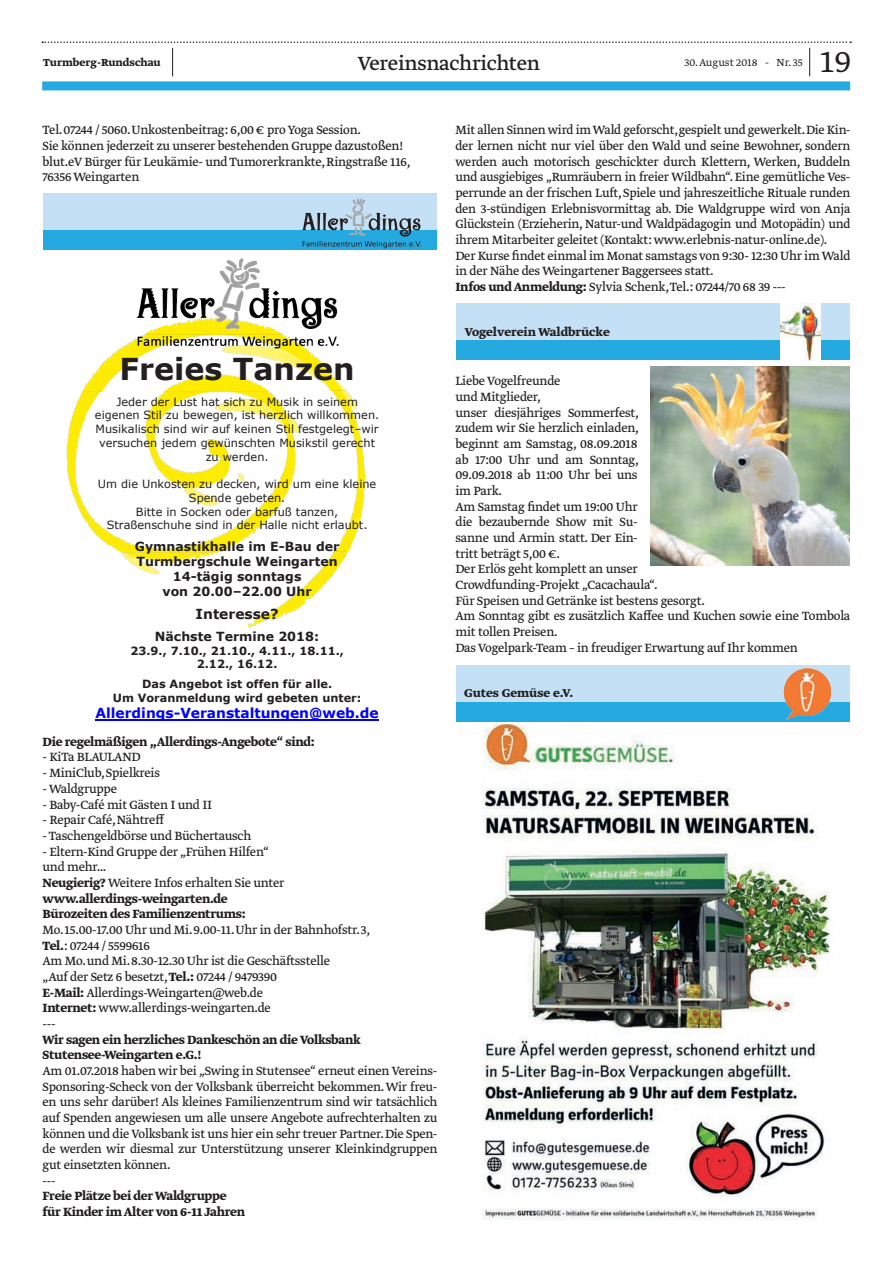
<style>
.page{position:relative;width:893px;height:1263px;background:#fff}
.page>*{position:absolute;margin:0;border:0;box-sizing:border-box;transform-origin:0 0}
.t1{font:300 36px "Greta Text Std";color:#231f20}
.t2{font:700 30.15px "Verdana";color:#231f20}
.t3{font:22.5px "Greta Text Std";letter-spacing:-.015em;color:#231f20}
.t4{font:14.1px/15.8px "Greta Text Std Regular Min";letter-spacing:-.02em;color:#231f20}
.t5{font:14.1px/15.8px "Greta Text Std Regular Min";letter-spacing:-.02em;color:#231f20;scale:.96 1}
.t6{font:700 14.1px/15.8px "Greta Text Std";letter-spacing:-.02em;color:#231f20}
.t7{font:700 13.8px "Verdana";color:#00f}
.t8{font:700 13.8px "Verdana";color:#231f20}
.t9{font:700 13.5px "Greta Text Std";color:#231f20}
.t10{font:700 12.6px/15.3px "Verdana";color:#231f20;text-align:center}
.t11{font:300 12px "Greta Text Std";color:#231f20}
.t12{font:700 12px "Greta Text Std";color:#231f20}
.t13{font:11.25px/13.8px "Verdana";color:#231f20;text-align:center}
.t14{font:700 11.25px/13.6px "Verdana";color:#231f20;text-align:center}
.s1{font-family:"Greta Text Std";font-weight:700}
</style>
<div class="page">
<div style="left:42px;top:81px;width:808px;height:9px;background:#24aae1"></div>
<svg style="left:42px;top:41px;width:809px;height:35px"></svg>
<div style="left:44px;top:193px;width:393px;height:57px;background:#c3e0f4"></div>
<div style="left:44px;top:230px;width:393px;height:20px;background:#24aae1"></div>
<svg style="left:302px;top:198px;width:119px;height:50px"></svg>
<img style="left:85px;top:338px;width:257px;height:49px">
<img style="left:172px;top:386px;width:90px;height:2px">
<img style="left:167px;top:388px;width:99px;height:2px">
<svg style="left:327px;top:386px;width:18px;height:4px"></svg>
<svg style="left:83px;top:386px;width:22px;height:4px"></svg>
<img style="left:66px;top:390px;width:299px;height:161px">
<img style="left:118px;top:550px;width:93px;height:1px">
<img style="left:122px;top:551px;width:89px;height:1px">
<svg style="left:211px;top:550px;width:15px;height:2px"></svg>
<svg style="left:334px;top:550px;width:14px;height:3px"></svg>
<img style="left:122px;top:552px;width:225px;height:75px">
<img style="left:136px;top:258px;width:202px;height:90px">
<hr style="left:95px;top:719px;width:284px;height:2px;background:#00f">
<div style="left:456px;top:303px;width:394px;height:57px;background:#c3e0f4"></div>
<div style="left:456px;top:340px;width:394px;height:20px;background:#24aae1"></div>
<img style="left:780px;top:303px;width:40px;height:57px">
<img style="left:650px;top:367px;width:200px;height:198px">
<div style="left:456px;top:665px;width:393px;height:57px;background:#c3e0f4"></div>
<div style="left:456px;top:702px;width:393px;height:20px;background:#24aae1"></div>
<img style="left:783px;top:668px;width:49px;height:52px">
<img style="left:482px;top:725px;width:348px;height:495px">
<p class="t12" style="left:43px;top:56px;width:119px">Turmberg-Rundschau</p>
<p class="t11" style="left:684px;top:56px;width:120px">30. August 2018 - Nr. 35</p>
<h1 class="t1" style="left:820px;top:41px;width:32px">19</h1>
<h3 class="t3" style="left:358px;top:50px;width:184px">Vereinsnachrichten</h3>
<p class="t4" style="left:43px;top:123px;width:370px">Tel. 07244 / 5060. Unkostenbeitrag: 6,00 € pro Yoga Session.<br>Sie können jederzeit zu unserer bestehenden Gruppe dazustoßen! blut.eV Bürger für Leukämie- und Tumorerkrankte, Ringstraße 116, 76356 Weingarten</p>
<h2 class="t2" style="left:120px;top:349px;width:236px">Freies Tanzen</h2>
<p class="t13" style="left:95px;top:394px;width:286px">Jeder der Lust hat sich zu Musik in seinem eigenen Stil zu bewegen, ist herzlich willkommen.<br>Musikalisch sind wir auf keinen Stil festgelegt–wir versuchen jedem gewünschten Musikstil gerecht zu werden.</p>
<p class="t13" style="left:98px;top:477px;width:280px">Um die Unkosten zu decken, wird um eine kleine Spende gebeten.<br>Bitte in Socken oder barfuß tanzen, Straßenschuhe sind in der Halle nicht erlaubt.</p>
<p class="t10" style="left:135px;top:538px;width:206px">Gymnastikhalle im E-Bau der<br>Turmbergschule Weingarten<br>14-tägig sonntags<br>von 20.00–22.00 Uhr</p>
<p class="t8" style="left:196px;top:605px;width:85px">Interesse?</p>
<p class="t10" style="left:155px;top:628px;width:166px">Nächste Termine 2018:</p>
<p class="t14" style="left:130px;top:643px;width:215px">23.9., 7.10., 21.10., 4.11., 18.11.,<br>2.12., 16.12.</p>
<p class="t14" style="left:113px;top:677px;width:250px">Das Angebot ist offen für alle.<br>Um Voranmeldung wird gebeten unter:</p>
<p class="t7" style="left:95px;top:704px;width:285px">Allerdings-Veranstaltungen@web.de</p>
<p class="t6" style="left:43px;top:734px;width:274px">Die regelmäßigen „Allerdings-Angebote“ sind:</p>
<p class="t4" style="left:43px;top:750px;width:99px">- KiTa BLAULAND</p>
<p class="t4" style="left:43px;top:766px;width:119px">- MiniClub, Spielkreis</p>
<p class="t4" style="left:43px;top:781px;width:76px">- Waldgruppe</p>
<p class="t4" style="left:43px;top:797px;width:171px">- Baby-Café mit Gästen I und II</p>
<p class="t4" style="left:43px;top:813px;width:123px">- Repair Café, Nähtreff</p>
<p class="t4" style="left:43px;top:828px;width:210px">- Taschengeldbörse und Büchertausch</p>
<p class="t4" style="left:43px;top:844px;width:243px">- Eltern-Kind Gruppe der „Frühen Hilfen“ und mehr…<br><span class="s1">Neugierig?</span> Weitere Infos erhalten Sie unter</p>
<p class="t6" style="left:43px;top:891px;width:205px">www.allerdings-weingarten.de<br>Bürozeiten des Familienzentrums:</p>
<p class="t4" style="left:43px;top:922px;width:329px">Mo. 15.00-17.00 Uhr und Mi. 9.00-11. Uhr in der Bahnhofstr. 3, <span class="s1">Tel.</span>: 07244 / 5599616<br>Am Mo. und Mi. 8.30-12.30 Uhr ist die Geschäftsstelle<br>„Auf der Setz 6 besetzt, <span class="s1">Tel.:</span> 07244 / 9479390<br><span class="s1">E-Mail:</span> Allerdings-Weingarten@web.de<br><span class="s1">Internet:</span> www.allerdings-weingarten.de<br>---</p>
<p class="t6" style="left:43px;top:1032px;width:320px">Wir sagen ein herzliches Dankeschön an die Volksbank<br>Stutensee-Weingarten e.G.!</p>
<p class="t4" style="left:43px;top:1064px;width:396px">Am 01.07.2018 haben wir bei „Swing in Stutensee“ erneut einen Vereins-Sponsoring-Scheck von der Volksbank überreicht bekommen. Wir freu&shy;en uns sehr darüber! Als kleines Familienzentrum sind wir tatsächlich auf Spenden angewiesen um alle unsere Angebote aufrechterhalten zu können und die Volksbank ist uns hier ein sehr treuer Partner. Die Spen&shy;de werden wir diesmal zur Unterstützung unserer Kleinkindgruppen gut einsetzten können.<br>---</p>
<p class="t6" style="left:43px;top:1189px;width:204px">Freie Plätze bei der Waldgruppe für Kinder im Alter von 6-11 Jahren</p>
<p class="t5" style="left:455px;top:123px;width:413px">Mit allen Sinnen wird im Wald geforscht,gespielt und gewerkelt.Die Kin&shy;der lernen nicht nur viel über den Wald und seine Bewohner, sondern werden auch motorisch geschickter durch Klettern, Werken, Buddeln und ausgiebiges „Rumräubern in freier Wildbahn“. Eine gemütliche Ves&shy;perrunde an der frischen Luft, Spiele und jahreszeitliche Rituale runden den 3-stündigen Erlebnisvormittag ab. Die Waldgruppe wird von Anja Glückstein (Erzieherin, Natur-und Waldpädagogin und Motopädin) und ihrem Mitarbeiter geleitet (Kontakt: www.erlebnis-natur-online.de).<br>Der Kurse findet einmal im Monat samstags von 9:30- 12:30 Uhr im Wald in der Nähe des Weingartener Baggersees statt.<br><span class="s1">Infos und Anmeldung:</span> Sylvia Schenk,Tel.: 07244/70 68 39 ---</p>
<p class="t9" style="left:465px;top:324px;width:147px">Vogelverein Waldbrücke</p>
<p class="t4" style="left:455px;top:374px;width:396px">Liebe Vogelfreunde<br>und Mitglieder,<br>unser diesjähriges Sommerfest,<br>zudem wir Sie herzlich einladen,<br>beginnt am Samstag, 08.09.2018<br>ab 17:00 Uhr und am Sonntag,<br>09.09.2018 ab 11:00 Uhr bei uns<br>im Park.<br>Am Samstag findet um 19:00 Uhr<br>die bezaubernde Show mit Su-<br>sanne und Armin statt. Der Ein-<br>tritt beträgt 5,00 €.<br>Der Erlös geht komplett an unser<br>Crowdfunding-Projekt „Cacachaula“.<br>Für Speisen und Getränke ist bestens gesorgt.<br>Am Sonntag gibt es zusätzlich Kaffee und Kuchen sowie eine Tombola mit tollen Preisen.<br>Das Vogelpark-Team – in freudiger Erwartung auf Ihr kommen</p>
<p class="t9" style="left:464px;top:685px;width:111px">Gutes Gemüse e.V.</p>
</div>
